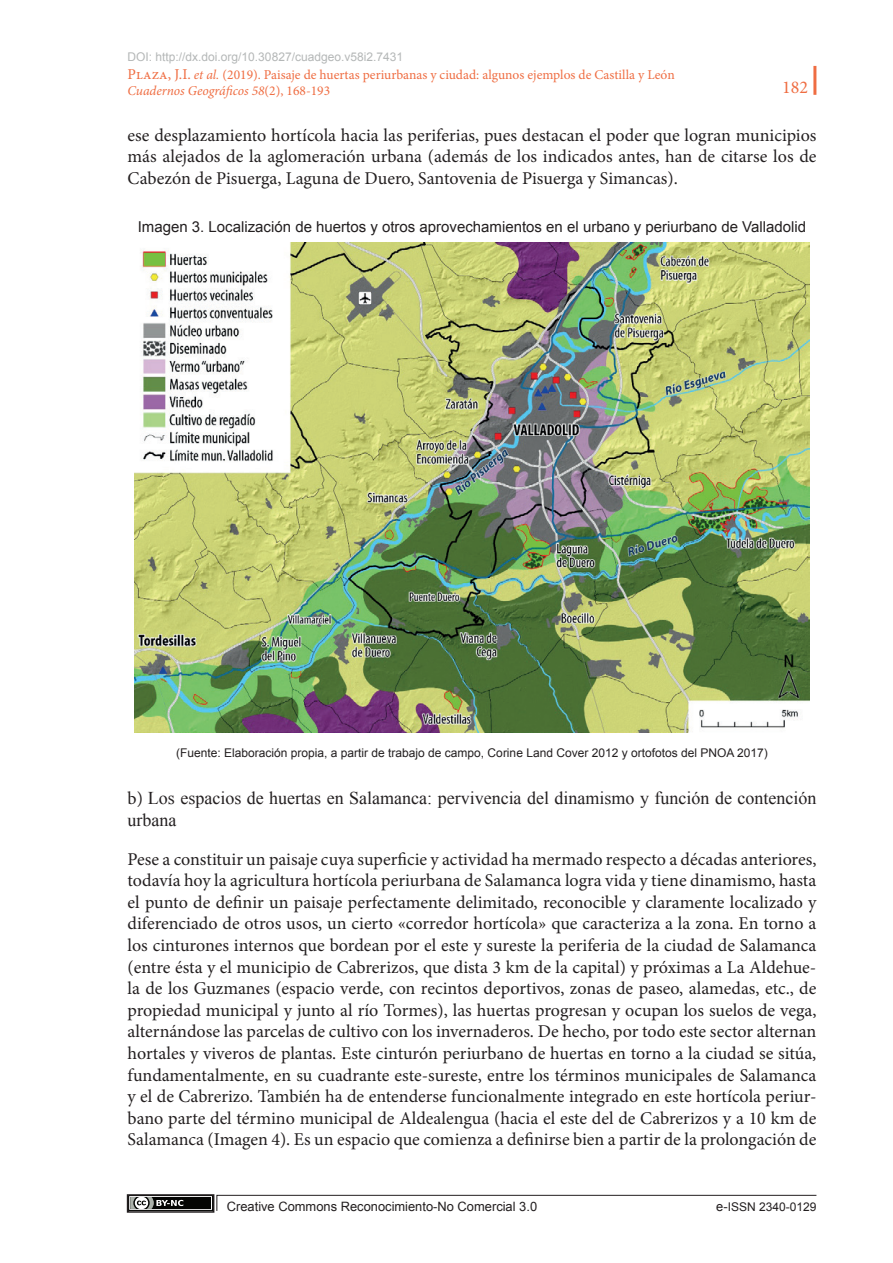
<style>
.page{position:relative;width:893px;height:1263px;background:#fff}
.page>*{position:absolute;margin:0;border:0;box-sizing:border-box;transform-origin:0 0}
.t1{font:18px/21.6px "Minion Pro";color:#231f20;text-align:justify}
.t2{font:18px/21.6px "Times New Roman";color:#231f20}
.t3{font:18px "Minion Pro";color:#ef6d42}
.t4{font:15px "Arial";color:#231f20}
.t5{font:13.5px/16.2px "Minion Pro";color:#ef6d42}
.t6{font:12.9px "Arial";color:#231f20}
.t7{font:12px "Arial";color:#231f20}
.t8{font:12px "Arial";color:#b4b7b7}
.s1{font-size:15px}
.s2{font-style:italic}
.s3{font-family:"Minion Pro"}
.s4{font-size:12.9px}
</style>
<div class="page">
<hr style="left:813px;top:66px;width:3px;height:29px;background:#ef6d42">
<div style="left:130px;top:1197px;width:81px;height:12px;background:#040503"></div>
<svg style="left:130px;top:1197px;width:53px;height:12px"></svg>
<div style="left:127px;top:1194px;width:87px;height:19px;border:2px solid #231f20"></div>
<svg style="left:216px;top:1194px;width:601px;height:17px"></svg>
<img style="left:134px;top:242px;width:676px;height:490px">
<p class="t8" style="left:128px;top:49px;width:277px">DOI: http://dx.doi.org/10.30827/cuadgeo.v58i2.7431</p>
<p class="t5" style="left:128px;top:66px;width:549px"><span class="s1">Plaza, J.I.</span> <span class="s2">et al.</span> (2019). Paisaje de huertas periurbanas y ciudad: algunos ejemplos de Castilla y León<br><span class="s2">Cuadernos Geográficos 58</span>(2), 168-193</p>
<p class="t1" style="left:128px;top:124px;width:690px">ese desplazamiento hortícola hacia las periferias, pues destacan el poder que logran municipios más alejados de la aglomeración urbana (además de los indicados antes, han de citarse los de Cabezón de Pisuerga, Laguna de Duero, Santovenia de Pisuerga y Simancas).</p>
<p class="t4" style="left:138px;top:217px;width:670px">Imagen 3. Localización de huertos y otros aprovechamientos en el urbano y periurbano de Valladolid</p>
<p class="t3" style="left:782px;top:75px;width:27px">182</p>
<p class="t7" style="left:176px;top:745px;width:593px">(Fuente: Elaboración propia, a partir de trabajo de campo, Corine Land Cover 2012 y ortofotos del PNOA 2017)</p>
<p class="t2" style="left:128px;top:787px;width:690px"><span class="s3">b)</span> Los espacios de huertas en Salamanca: pervivencia del dinamismo y función de contención urbana</p>
<p class="t1" style="left:128px;top:848px;width:690px">Pese a constituir un paisaje cuya superficie y actividad ha mermado respecto a décadas anteriores, todavía hoy la agricultura hortícola periurbana de Salamanca logra vida y tiene dinamismo, hasta el punto de definir un paisaje perfectamente delimitado, reconocible y claramente localizado y diferenciado de otros usos, un cierto «corredor hortícola» que caracteriza a la zona. En torno a los cinturones internos que bordean por el este y sureste la periferia de la ciudad de Salamanca (entre ésta y el municipio de Cabrerizos, que dista 3 km de la capital) y próximas a La Aldehue&shy;la de los Guzmanes (espacio verde, con recintos deportivos, zonas de paseo, alamedas, etc., de propiedad municipal y junto al río Tormes), las huertas progresan y ocupan los suelos de vega, alternándose las parcelas de cultivo con los invernaderos. De hecho, por todo este sector alternan hortales y viveros de plantas. Este cinturón periurbano de huertas en torno a la ciudad se sitúa, fundamentalmente, en su cuadrante este-sureste, entre los términos municipales de Salamanca y el de Cabrerizo. También ha de entenderse funcionalmente integrado en este hortícola periur&shy;bano parte del término municipal de Aldealengua (hacia el este del de Cabrerizos y a 10 km de Salamanca (Imagen 4). Es un espacio que comienza a definirse bien a partir de la prolongación de</p>
<p class="t6" style="left:227px;top:1198px;width:312px">Creative Commons Reconocimiento-No Comercial 3.0</p>
<p class="t7" style="left:716px;top:1199px;width:102px"><span class="s4">e-</span>ISSN 2340-0129</p>
</div>
